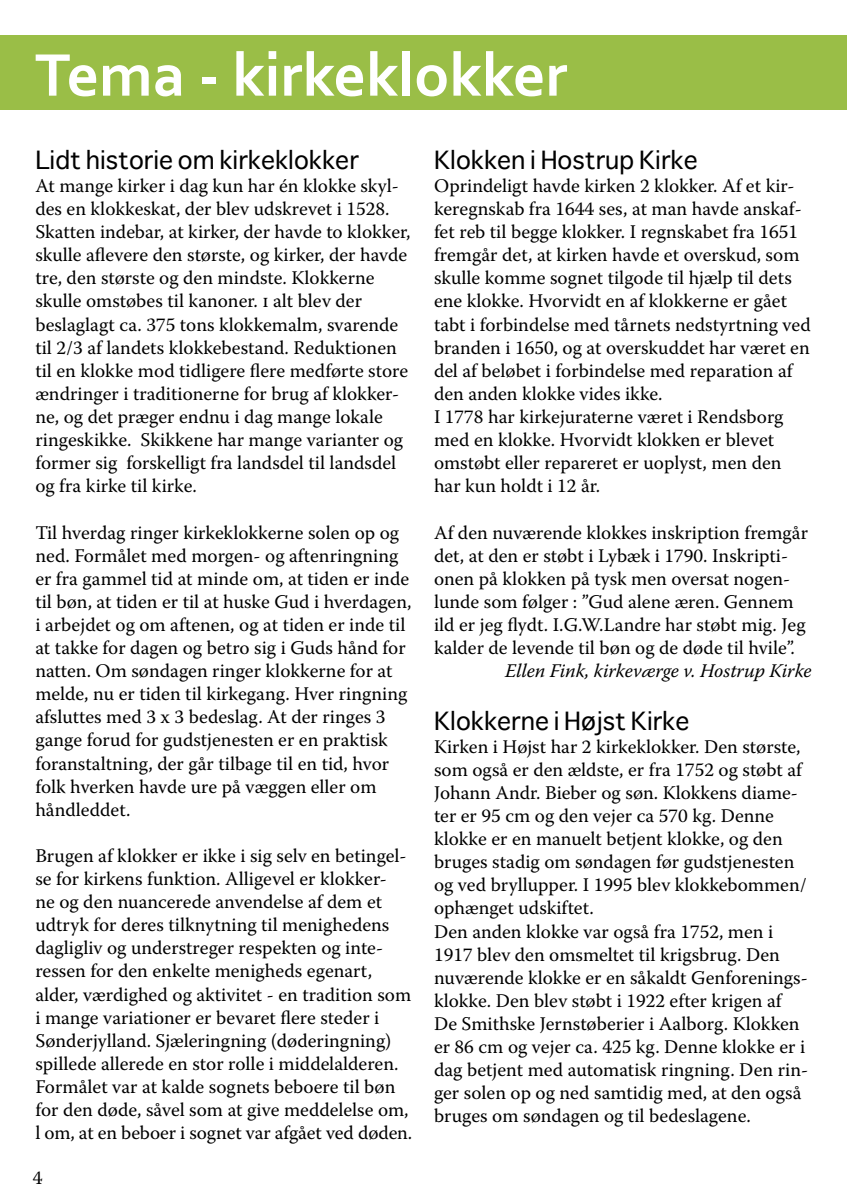
<style>
.page{position:relative;width:847px;height:1203px;background:#fff}
.page>*{position:absolute;margin:0;border:0;box-sizing:border-box;transform-origin:0 0}
.t1{font:700 63px "Corbel";color:#fff}
.t2{font:24.5px "Sathu";color:#000}
.t3{font:19.25px/23.1px "Warnock Pro";color:#000}
.t4{font:italic 19.25px "Warnock Pro";color:#000}
</style>
<div class="page">
<div style="left:0;top:35px;width:847px;height:74px;background:#9abe47"></div>
<h1 class="t1" style="left:35px;top:36px;width:534px">Tema - kirkeklokker</h1>
<p class="t2" style="left:35px;top:140px;width:325px">Lidt historie om kirkeklokker</p>
<p class="t3" style="left:35px;top:174px;width:377px">At mange kirker i dag kun har én klokke skyl&shy;des en klokkeskat, der blev udskrevet i 1528.<br>Skatten indebar, at kirker, der havde to klokker, skulle aflevere den største, og kirker, der havde tre, den største og den mindste. Klokkerne skulle omstøbes til kanoner. I alt blev der beslaglagt ca. 375 tons klokkemalm, svarende til 2/3 af landets klokkebestand. Reduktionen til en klokke mod tidligere flere medførte store ændringer i traditionerne for brug af klokker&shy;ne, og det præger endnu i dag mange lokale ringeskikke. Skikkene har mange varianter og former sig forskelligt fra landsdel til landsdel og fra kirke til kirke.</p>
<p class="t3" style="left:35px;top:520px;width:378px">Til hverdag ringer kirkeklokkerne solen op og ned. Formålet med morgen- og aftenringning er fra gammel tid at minde om, at tiden er inde til bøn, at tiden er til at huske Gud i hverdagen, i arbejdet og om aftenen, og at tiden er inde til at takke for dagen og betro sig i Guds hånd for natten. Om søndagen ringer klokkerne for at melde, nu er tiden til kirkegang. Hver ringning afsluttes med 3 x 3 bedeslag. At der ringes 3 gange forud for gudstjenesten er en praktisk foranstaltning, der går tilbage til en tid, hvor folk hverken havde ure på væggen eller om håndleddet.</p>
<p class="t3" style="left:35px;top:844px;width:378px">Brugen af klokker er ikke i sig selv en betingel&shy;se for kirkens funktion. Alligevel er klokker-<br>ne og den nuancerede anvendelse af dem et udtryk for deres tilknytning til menighedens dagligliv og understreger respekten og inte&shy;ressen for den enkelte menigheds egenart, alder, værdighed og aktivitet - en tradition som i mange variationer er bevaret flere steder i Sønderjylland. Sjæleringning (døderingning) spillede allerede en stor rolle i middelalderen.<br>Formålet var at kalde sognets beboere til bøn for den døde, såvel som at give meddelelse om, l om, at en beboer i sognet var afgået ved døden.</p>
<p class="t3" style="left:33px;top:1166px;width:11px">4</p>
<p class="t2" style="left:434px;top:140px;width:265px">Klokken i Hostrup Kirke</p>
<p class="t3" style="left:434px;top:174px;width:378px">Oprindeligt havde kirken 2 klokker. Af et kir&shy;keregnskab fra 1644 ses, at man havde anskaf&shy;fet reb til begge klokker. I regnskabet fra 1651 fremgår det, at kirken havde et overskud, som skulle komme sognet tilgode til hjælp til dets ene klokke. Hvorvidt en af klokkerne er gået tabt i forbindelse med tårnets nedstyrtning ved branden i 1650, og at overskuddet har været en del af beløbet i forbindelse med reparation af den anden klokke vides ikke.<br>I 1778 har kirkejuraterne været i Rendsborg med en klokke. Hvorvidt klokken er blevet omstøbt eller repareret er uoplyst, men den har kun holdt i 12 år.</p>
<p class="t3" style="left:434px;top:520px;width:375px">Af den nuværende klokkes inskription fremgår det, at den er støbt i Lybæk i 1790. Inskripti&shy;onen på klokken på tysk men oversat nogen&shy;lunde som følger : ”Gud alene æren. Gennem ild er jeg flydt. I.G.W.Landre har støbt mig. Jeg kalder de levende til bøn og de døde til hvile”.</p>
<p class="t4" style="left:505px;top:659px;width:308px">Ellen Fink, kirkeværge v. Hostrup Kirke</p>
<p class="t2" style="left:434px;top:700px;width:257px">Klokkerne i Højst Kirke</p>
<p class="t3" style="left:434px;top:734px;width:376px">Kirken i Højst har 2 kirkeklokker. Den største, som også er den ældste, er fra 1752 og støbt af Johann Andr. Bieber og søn. Klokkens diame&shy;ter er 95 cm og den vejer ca 570 kg. Denne klokke er en manuelt betjent klokke, og den bruges stadig om søndagen før gudstjenesten og ved bryllupper. I 1995 blev klokkebommen/ ophænget udskiftet.<br>Den anden klokke var også fra 1752, men i 1917 blev den omsmeltet til krigsbrug. Den nuværende klokke er en såkaldt Genforenings&shy;klokke. Den blev støbt i 1922 efter krigen af De Smithske Jernstøberier i Aalborg. Klokken er 86 cm og vejer ca. 425 kg. Denne klokke er i dag betjent med automatisk ringning. Den rin&shy;ger solen op og ned samtidig med, at den også bruges om søndagen og til bedeslagene.</p>
</div>
